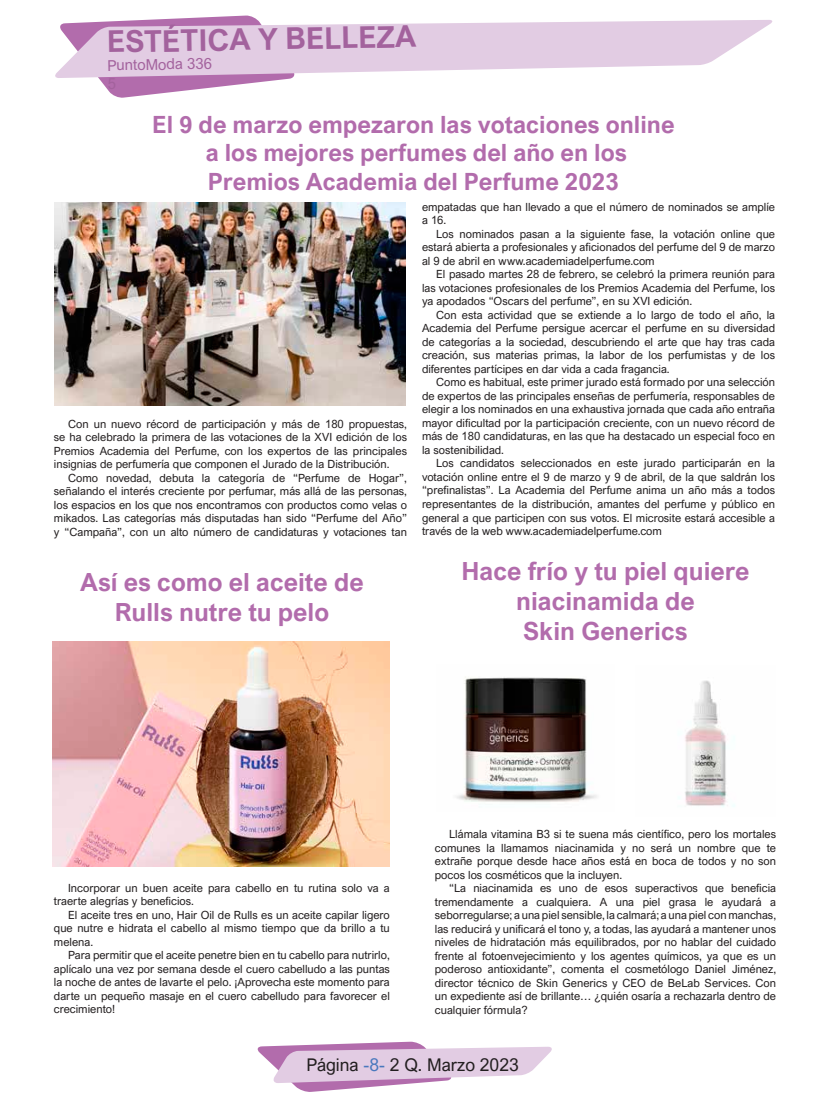
<style>
.page{position:relative;width:826px;height:1117px;background:#fff}
.page>*{position:absolute;margin:0;border:0;box-sizing:border-box;transform-origin:0 0}
.t1{font:700 30px "Arial Nova";color:#a3629d}
.t2{font:700 25px/30px "Arial Nova";color:#b26cac;text-align:center}
.t3{font:700 23.75px/28.5px "Arial Nova";color:#b26cac;text-align:center}
.t4{font:17.5px "Arial Nova";color:#231f20}
.t5{font:15px "Arial Nova";color:#a3629d}
.t6{font:11.25px/13.5px "Arial Nova";color:#231f20;text-align:justify}
.s1{color:#4978bd}
</style>
<div class="page">
<svg style="left:98px;top:15px;width:194px;height:83px"></svg>
<svg style="left:55px;top:20px;width:718px;height:58px;fill:#e2cce3"></svg>
<svg style="left:257px;top:1041px;width:295px;height:50px"></svg>
<img style="left:55px;top:202px;width:351px;height:203px">
<img style="left:52px;top:641px;width:338px;height:225px">
<img style="left:456px;top:677px;width:141px;height:125px">
<img style="left:678px;top:680px;width:57px;height:127px">
<h1 class="t1" style="left:107px;top:24px;width:311px;rotate:-1deg">ESTÉTICA Y BELLEZA</h1>
<h3 class="t5" style="left:107px;top:57px;width:106px;rotate:-1deg">PuntoModa 336</h3>
<h3 class="t3" style="left:152px;top:110px;width:524px">El 9 de marzo empezaron las votaciones online a los mejores perfumes del año en los<br>Premios Academia del Perfume 2023</h3>
<p class="t6" style="left:54px;top:417px;width:354px;text-indent:14px">Con un nuevo récord de participación y más de 180 propuestas, se ha celebrado la primera de las votaciones de la XVI edición de los Premios Academia del Perfume, con los expertos de las principales insignias de perfumería que componen el Jurado de la Distribución.</p>
<p class="t6" style="left:54px;top:471px;width:354px;text-indent:14px">Como novedad, debuta la categoría de “Perfume de Hogar”, señalando el interés creciente por perfumar, más allá de las personas, los espacios en los que nos encontramos con productos como velas o mikados. Las categorías más disputadas han sido “Perfume del Año” y “Campaña”, con un alto número de candidaturas y votaciones tan</p>
<h2 class="t2" style="left:80px;top:566px;width:285px">Así es como el aceite de<br>Rulls nutre tu pelo</h2>
<p class="t6" style="left:422px;top:200px;width:354px">empatadas que han llevado a que el número de nominados se amplíe a 16.</p>
<p class="t6" style="left:422px;top:227px;width:354px;text-indent:14px">Los nominados pasan a la siguiente fase, la votación online que estará abierta a profesionales y aficionados del perfume del 9 de marzo al 9 de abril en www.academiadelperfume.com</p>
<p class="t6" style="left:422px;top:267px;width:354px;text-indent:14px">El pasado martes 28 de febrero, se celebró la primera reunión para las votaciones profesionales de los Premios Academia del Perfume, los ya apodados “Oscars del perfume”, en su XVI edición.</p>
<p class="t6" style="left:422px;top:308px;width:354px;text-indent:14px">Con esta actividad que se extiende a lo largo de todo el año, la Academia del Perfume persigue acercar el perfume en su diversidad de categorías a la sociedad, descubriendo el arte que hay tras cada creación, sus materias primas, la labor de los perfumistas y de los diferentes partícipes en dar vida a cada fragancia.</p>
<p class="t6" style="left:422px;top:375px;width:354px;text-indent:14px">Como es habitual, este primer jurado está formado por una selección de expertos de las principales enseñas de perfumería, responsables de elegir a los nominados en una exhaustiva jornada que cada año entraña mayor dificultad por la participación creciente, con un nuevo récord de más de 180 candidaturas, en las que ha destacado un especial foco en la sostenibilidad.</p>
<p class="t6" style="left:422px;top:456px;width:354px;text-indent:14px">Los candidatos seleccionados en este jurado participarán en la votación online entre el 9 de marzo y 9 de abril, de la que saldrán los “prefinalistas”. La Academia del Perfume anima un año más a todos representantes de la distribución, amantes del perfume y público en general a que participen con sus votos. El microsite estará accesible a través de la web www.academiadelperfume.com</p>
<h2 class="t2" style="left:461px;top:556px;width:289px">Hace frío y tu piel quiere niacinamida de<br>Skin Generics</h2>
<p class="t6" style="left:54px;top:880px;width:337px;text-indent:14px">Incorporar un buen aceite para cabello en tu rutina solo va a traerte alegrías y beneficios.</p>
<p class="t6" style="left:54px;top:907px;width:337px;text-indent:14px">El aceite tres en uno, Hair Oil de Rulls es un aceite capilar ligero que nutre e hidrata el cabello al mismo tiempo que da brillo a tu melena.</p>
<p class="t6" style="left:54px;top:948px;width:337px;text-indent:14px">Para permitir que el aceite penetre bien en tu cabello para nutrirlo, aplícalo una vez por semana desde el cuero cabelludo a las puntas la noche de antes de lavarte el pelo. ¡Aprovecha este momento para darte un pequeño masaje en el cuero cabelludo para favorecer el crecimiento!</p>
<p class="t6" style="left:435px;top:827px;width:343px;text-indent:14px">Llámala vitamina B3 si te suena más científico, pero los mortales comunes la llamamos niacinamida y no será un nombre que te extrañe porque desde hace años está en boca de todos y no son pocos los cosméticos que la incluyen.</p>
<p class="t6" style="left:435px;top:881px;width:343px;text-indent:14px">“La niacinamida es uno de esos superactivos que beneficia tremendamente a cualquiera. A una piel grasa le ayudará a seborregularse; a una piel sensible, la calmará; a una piel con manchas, las reducirá y unificará el tono y, a todas, las ayudará a mantener unos niveles de hidratación más equilibrados, por no hablar del cuidado frente al fotoenvejecimiento y los agentes químicos, ya que es un poderoso antioxidante”, comenta el cosmetólogo Daniel Jiménez, director técnico de Skin Generics y CEO de BeLab Services. Con un expediente así de brillante… ¿quién osaría a rechazarla dentro de cualquier fórmula?</p>
<h3 class="t4" style="left:306px;top:1054px;width:214px">Página <span class="s1">-8-</span> 2 Q. Marzo 2023</h3>
</div>
